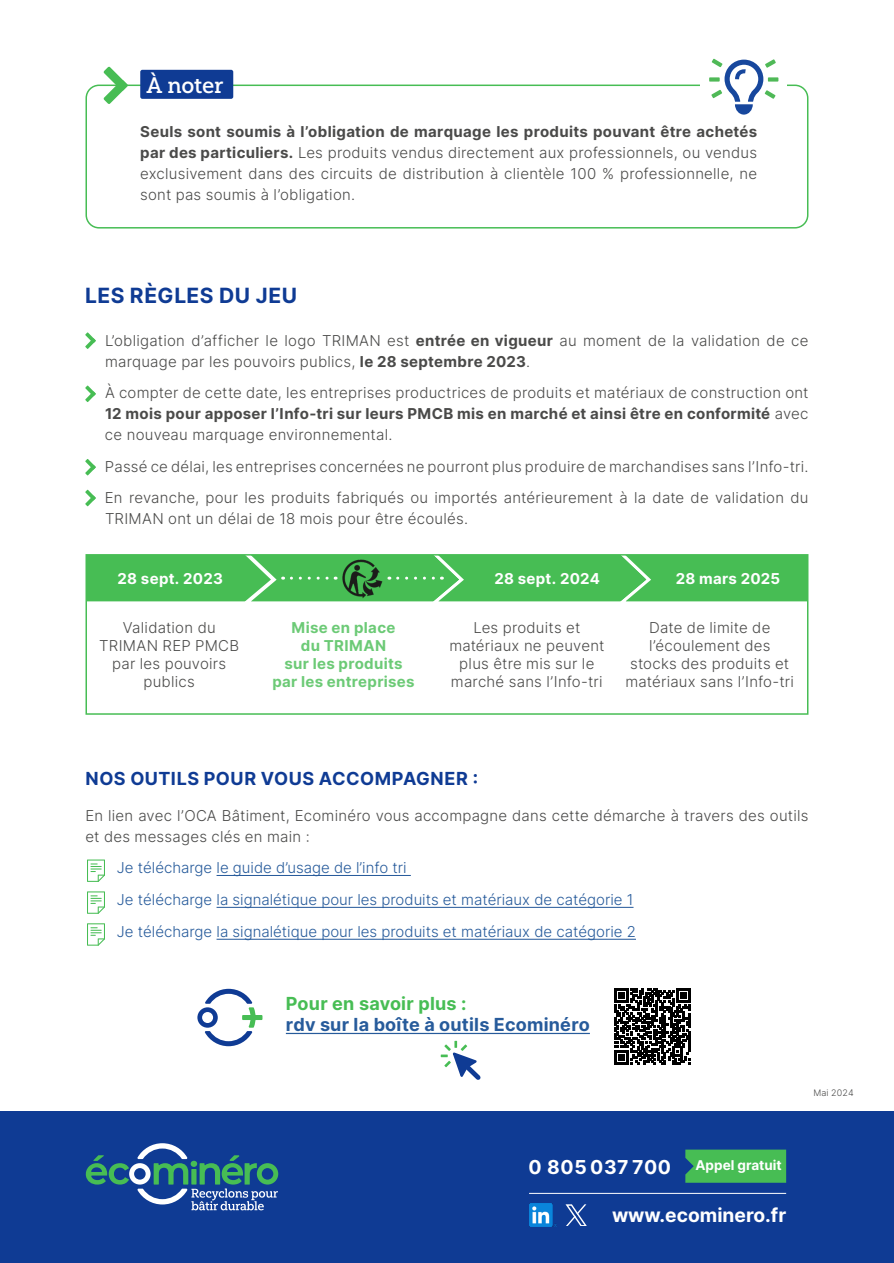
<style>
.page{position:relative;width:894px;height:1263px;background:#fff}
.page>*{position:absolute;margin:0;border:0;box-sizing:border-box;transform-origin:0 0}
.t1{font:22.5px "Yorkten Slab Nor Med";letter-spacing:-.01em;color:#fff}
.BODY{font:700 21px "Inter";letter-spacing:.02em;color:#0f3b94}
.t2{font:700 19.2px "Inter";color:#fff}
.t3{font:700 19.2px "Inter";letter-spacing:.03em;color:#fff}
.BODY-2{font:700 18px "Inter";letter-spacing:.025em;color:#0f3b94}
.BODY-3{font:700 18px "Inter";letter-spacing:.01em;color:#275b9b}
.BODY-4{font:700 18px "Inter";letter-spacing:.015em;color:#47bd54}
.BODY-5{font:300 15px/21px "Inter";letter-spacing:.015em;color:#4a4a49}
.t4{font:300 15px "Inter";color:#275b9b}
.BODY-6{font:700 15px "Inter";letter-spacing:.02em;color:#6cca76}
.BODY-7{font:700 15px "Inter";letter-spacing:.015em;color:#fff}
.t5{font:700 13.5px "Inter";color:#fff}
.t6{font:300 9px "Inter";letter-spacing:.01em;color:#4a4a49}
.s1{font-weight:700}
</style>
<div class="page">
<div style="left:0;top:1112px;width:894px;height:151px;background:#0f3b94"></div>
<svg style="left:86px;top:1143px;width:192px;height:67px"></svg>
<svg style="left:566px;top:1204px;width:21px;height:22px"></svg>
<hr style="left:529px;top:1193px;width:257px;height:1px;background:#fff">
<div style="left:685px;top:1150px;width:101px;height:33px;background:#47bd54"></div>
<img style="left:529px;top:1203px;width:28px;height:24px">
<svg style="left:87px;top:860px;width:18px;height:22px"></svg>
<hr style="left:217px;top:875px;width:194px;height:1px;background:#275b9b">
<svg style="left:87px;top:891px;width:18px;height:23px"></svg>
<hr style="left:217px;top:907px;width:417px;height:1px;background:#275b9b">
<svg style="left:87px;top:923px;width:18px;height:23px"></svg>
<hr style="left:217px;top:939px;width:419px;height:1px;background:#275b9b">
<svg style="left:85px;top:554px;width:724px;height:52px;background:#5bc267"></svg>
<svg style="left:85px;top:332px;width:11px;height:17px"></svg>
<svg style="left:85px;top:386px;width:11px;height:16px"></svg>
<svg style="left:85px;top:459px;width:11px;height:17px"></svg>
<svg style="left:85px;top:490px;width:11px;height:16px"></svg>
<div style="left:86px;top:554px;width:722px;height:161px;border:2px solid #47bd54"></div>
<div style="left:242px;top:1015px;width:20px;height:5px;background:#47bd54"></div>
<svg style="left:197px;top:989px;width:59px;height:57px"></svg>
<svg style="left:614px;top:988px;width:77px;height:77px"></svg>
<svg style="left:441px;top:1041px;width:40px;height:39px"></svg>
<hr style="left:286px;top:1033px;width:304px;height:1px;background:#275b9b">
<div style="left:85px;top:85px;width:723px;height:144px;border:2px solid #47bd54;border-radius:13px"></div>
<div style="left:700px;top:64px;width:87px;height:44px;background:#fff"></div>
<svg style="left:709px;top:59px;width:69px;height:56px"></svg>
<div style="left:140px;top:70px;width:93px;height:29px;background:#0f3b94;border-radius:2px"></div>
<svg style="left:103px;top:67px;width:25px;height:37px"></svg>
<p class="t1" style="left:146px;top:72px;width:79px">À noter</p>
<p class="BODY-5" style="left:140px;top:121px;width:618px;text-align:justify"><span class="s1">Seuls sont soumis à l’obligation de marquage les produits pouvant être achetés par des particuliers.</span> Les produits vendus directement aux professionnels, ou vendus exclusivement dans des circuits de distribution à clientèle 100 % professionnelle, ne sont pas soumis à l’obligation.</p>
<p class="BODY" style="left:85px;top:279px;width:214px">LES RÈGLES DU JEU</p>
<p class="BODY-5" style="left:105px;top:330px;width:705px">L’obligation d’afficher le logo TRIMAN est <span class="s1">entrée en vigueur</span> au moment de la validation de ce marquage par les pouvoirs publics, <span class="s1">le 28 septembre 2023</span>.</p>
<p class="BODY-5" style="left:105px;top:382px;width:705px;text-align:justify">À compter de cette date, les entreprises productrices de produits et matériaux de construction ont <span class="s1">12 mois pour apposer l’Info-tri sur leurs PMCB mis en marché et ainsi être en conformité</span> avec ce nouveau marquage environnemental.</p>
<p class="BODY-5" style="left:105px;top:456px;width:705px">Passé ce délai, les entreprises concernées ne pourront plus produire de marchandises sans l’Info-tri.</p>
<p class="BODY-5" style="left:105px;top:487px;width:705px">En revanche, pour les produits fabriqués ou importés antérieurement à la date de validation du<br>TRIMAN ont un délai de 18 mois pour être écoulés.</p>
<p class="BODY-7" style="left:118px;top:568px;width:107px">28 sept. 2023</p>
<p class="BODY-7" style="left:494px;top:568px;width:107px">28 sept. 2024</p>
<p class="BODY-7" style="left:676px;top:568px;width:106px">28 mars 2025</p>
<p class="BODY-5" style="left:99px;top:618px;width:141px;line-height:18px;text-align:center">Validation du<br>TRIMAN REP PMCB par les pouvoirs publics</p>
<p class="BODY-6" style="left:292px;top:616px;width:105px">Mise en place</p>
<p class="BODY-6" style="left:301px;top:634px;width:87px">du TRIMAN</p>
<p class="BODY-6" style="left:284px;top:652px;width:120px">sur les produits</p>
<p class="BODY-6" style="left:272px;top:670px;width:144px">par les entreprises</p>
<p class="BODY-5" style="left:473px;top:617px;width:109px">Les produits et</p>
<p class="BODY-5" style="left:449px;top:636px;width:157px;line-height:18px;text-align:center">matériaux ne peuvent plus être mis sur le marché sans l’Info-tri</p>
<p class="BODY-5" style="left:625px;top:618px;width:170px;line-height:18px;text-align:center">Date de limite de l’écoulement des stocks des produits et matériaux sans l’Info-tri</p>
<p class="BODY-2" style="left:86px;top:765px;width:394px">NOS OUTILS POUR VOUS ACCOMPAGNER :</p>
<p class="BODY-5" style="left:86px;top:805px;width:725px">En lien avec l’OCA Bâtiment, Ecominéro vous accompagne dans cette démarche à travers des outils et des messages clés en main :</p>
<p class="t4" style="left:117px;top:857px;width:291px">Je télécharge le guide d’usage de l’info tri</p>
<p class="t4" style="left:117px;top:889px;width:518px">Je télécharge la signalétique pour les produits et matériaux de catégorie 1</p>
<p class="t4" style="left:117px;top:921px;width:521px">Je télécharge la signalétique pour les produits et matériaux de catégorie 2</p>
<p class="BODY-4" style="left:286px;top:990px;width:182px">Pour en savoir plus :</p>
<p class="BODY-3" style="left:286px;top:1010px;width:306px">rdv sur la boîte à outils Ecominéro</p>
<p class="t3" style="left:528px;top:1153px;width:144px">0 805 037 700</p>
<p class="t5" style="left:696px;top:1155px;width:88px">Appel gratuit</p>
<p class="t2" style="left:612px;top:1200px;width:176px">www.ecominero.fr</p>
<p class="t6" style="left:813px;top:1086px;width:42px">Mai 2024</p>
</div>
